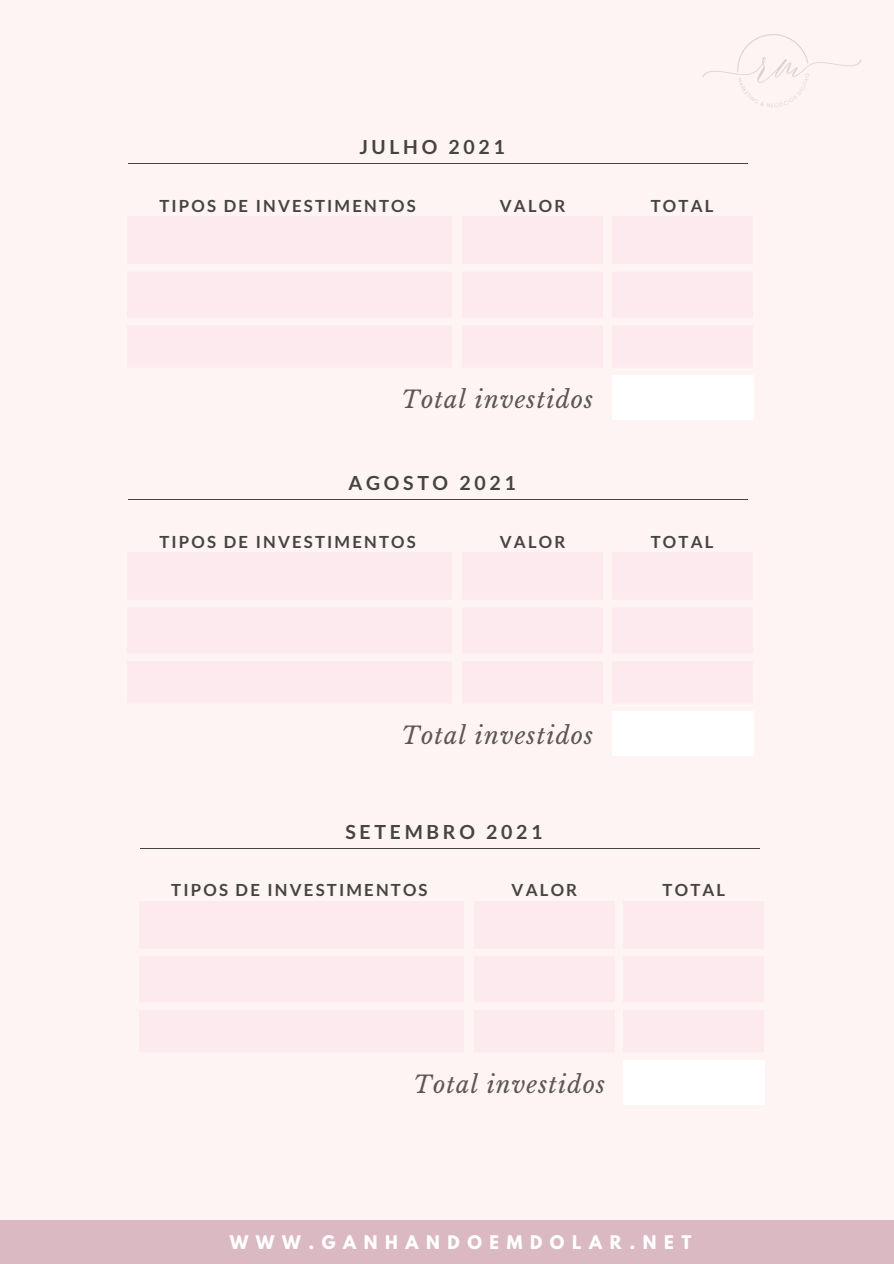
<style>
.page{position:relative;width:894px;height:1264px;background:#fff}
.page>*{position:absolute;margin:0;border:0;box-sizing:border-box;transform-origin:0 0}
.t1{font:italic 23.55px "Libre Baskerville";letter-spacing:.045em;color:#5b5657}
.t2{font:700 19.5px "Lato";letter-spacing:.19em;color:#444440}
.t3{font:700 16.8px "Lato";letter-spacing:.13em;color:#444440}
.t4{font:700 16.65px "League Spartan";letter-spacing:.455em;color:#fff}
</style>
<div class="page">
<div style="left:0;top:0;width:893px;height:1263px;background:#fff4f4"></div>
<hr style="left:128px;top:163px;width:619px;height:1px;background:#444440">
<div style="left:128px;top:216px;width:324px;height:159px;background:#fceaee"></div>
<div style="left:462px;top:216px;width:140px;height:155px;background:#fceaee"></div>
<div style="left:611px;top:216px;width:141px;height:151px;background:#fceaee"></div>
<div style="left:49px;top:264px;width:807px;height:8px;background:#fff4f4"></div>
<div style="left:75px;top:317px;width:806px;height:8px;background:#fff4f4"></div>
<div style="left:96px;top:367px;width:797px;height:8px;background:#fff4f4"></div>
<div style="left:611px;top:375px;width:142px;height:44px;background:#fff"></div>
<hr style="left:128px;top:499px;width:619px;height:1px;background:#444440">
<div style="left:128px;top:552px;width:324px;height:159px;background:#fceaee"></div>
<div style="left:462px;top:552px;width:140px;height:155px;background:#fceaee"></div>
<div style="left:611px;top:552px;width:141px;height:151px;background:#fceaee"></div>
<div style="left:49px;top:600px;width:807px;height:7px;background:#fff4f4"></div>
<div style="left:75px;top:653px;width:806px;height:8px;background:#fff4f4"></div>
<div style="left:96px;top:703px;width:797px;height:8px;background:#fff4f4"></div>
<div style="left:611px;top:711px;width:142px;height:44px;background:#fff"></div>
<hr style="left:140px;top:847px;width:619px;height:1px;background:#444440">
<div style="left:140px;top:901px;width:324px;height:158px;background:#fceaee"></div>
<div style="left:474px;top:901px;width:140px;height:154px;background:#fceaee"></div>
<div style="left:623px;top:901px;width:140px;height:151px;background:#fceaee"></div>
<div style="left:61px;top:948px;width:806px;height:8px;background:#fff4f4"></div>
<div style="left:86px;top:1002px;width:807px;height:7px;background:#fff4f4"></div>
<div style="left:107px;top:1052px;width:786px;height:7px;background:#fff4f4"></div>
<div style="left:623px;top:1059px;width:142px;height:45px;background:#fff"></div>
<img style="left:702px;top:34px;width:160px;height:73px">
<div style="left:0;top:1219px;width:893px;height:44px;background:#dab9c3"></div>
<h1 class="t2" style="left:359px;top:135px;width:147px">JULHO 2021</h1>
<p class="t3" style="left:159px;top:195px;width:258px">TIPOS DE INVESTIMENTOS</p>
<h1 class="t3" style="left:499px;top:195px;width:67px">VALOR</h1>
<h1 class="t3" style="left:650px;top:195px;width:64px">TOTAL</h1>
<h1 class="t1" style="left:401px;top:385px;width:193px">Total investidos</h1>
<h1 class="t2" style="left:348px;top:471px;width:169px">AGOSTO 2021</h1>
<h1 class="t3" style="left:159px;top:531px;width:258px">TIPOS DE INVESTIMENTOS</h1>
<h1 class="t3" style="left:499px;top:531px;width:67px">VALOR</h1>
<h1 class="t3" style="left:650px;top:531px;width:64px">TOTAL</h1>
<h1 class="t1" style="left:401px;top:721px;width:193px">Total investidos</h1>
<h1 class="t2" style="left:345px;top:819px;width:198px">SETEMBRO 2021</h1>
<h1 class="t3" style="left:171px;top:879px;width:258px">TIPOS DE INVESTIMENTOS</h1>
<h1 class="t3" style="left:511px;top:879px;width:67px">VALOR</h1>
<h1 class="t3" style="left:662px;top:879px;width:64px">TOTAL</h1>
<h1 class="t1" style="left:413px;top:1069px;width:193px">Total investidos</h1>
<h1 class="t4" style="left:229px;top:1234px;width:463px">WWW.GANHANDOEMDOLAR.NET</h1>
</div>
